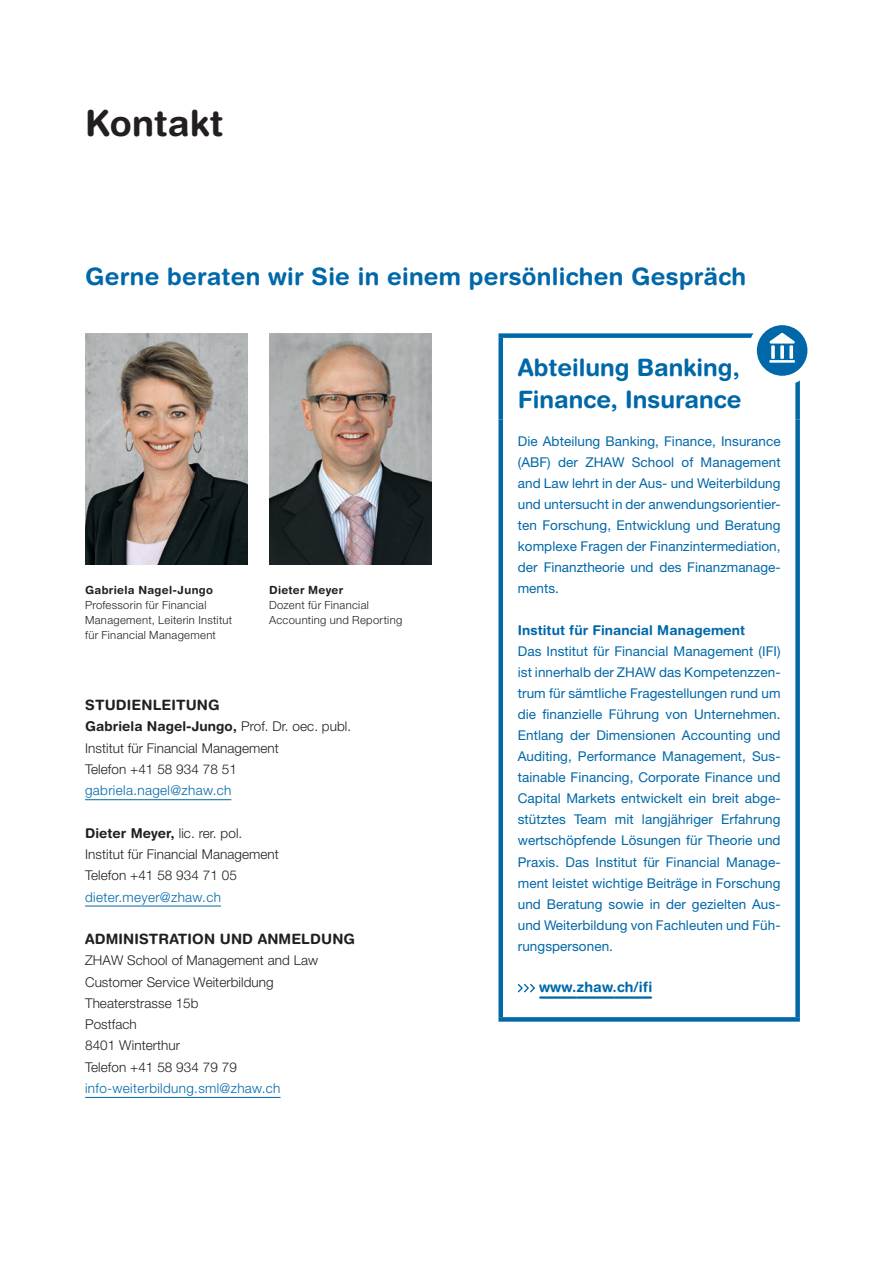
<style>
.page{position:relative;width:885px;height:1263px;background:#fff}
.page>*{position:absolute;margin:0;border:0;box-sizing:border-box;transform-origin:0 0}
.t1{font:700 36px "Helvetica Rounded LT Std";letter-spacing:.005em;color:#231f20}
.t2{font:700 24px/31.5px "Helvetica Rounded LT Std";letter-spacing:.01em;color:#0068a9}
.t3{font:700 14.25px "Helvetica Rounded LT Std";letter-spacing:.01em;color:#231f20}
.t4{font:700 14.25px "Helvetica Rounded LT Std";letter-spacing:.005em;color:#0068a9}
.t5{font:13.5px/21px "Helvetica Neue LT Pro";letter-spacing:.005em;color:#0068a9;text-align:justify}
.t6{font:300 13.5px/21.3px "Helvetica Neue LT Pro";letter-spacing:.005em;color:#231f20}
.t7{font:300 13.5px "Helvetica Neue LT Pro";letter-spacing:.025em;color:#0068a9}
.t8{font:700 13.5px "Helvetica Rounded LT Std";letter-spacing:.005em;color:#231f20}
.t9{font:700 13.5px "Helvetica Rounded LT Std";letter-spacing:.005em;color:#0068a9}
.t10{font:300 11.25px/15px "Helvetica Neue LT Pro";letter-spacing:.025em;color:#231f20}
.t11{font:700 11.25px "Helvetica Rounded LT Std";letter-spacing:.025em;color:#231f20}
.s1{font-family:"Helvetica Neue LT Pro";font-weight:300}
</style>
<div class="page">
<img style="left:269px;top:333px;width:163px;height:231px">
<img style="left:85px;top:333px;width:163px;height:231px">
<hr style="left:85px;top:799px;width:146px;height:1px;background:#0068a9">
<hr style="left:85px;top:906px;width:136px;height:1px;background:#0068a9">
<hr style="left:85px;top:1097px;width:195px;height:1px;background:#0068a9">
<div style="left:498px;top:333px;width:301px;height:5px;background:#0068a9"></div>
<div style="left:498px;top:338px;width:5px;height:82px;background:#0068a9"></div>
<svg style="left:795px;top:382px;width:4px;height:38px"></svg>
<div style="left:498px;top:420px;width:5px;height:597px;background:#0068a9"></div>
<svg style="left:795px;top:420px;width:4px;height:597px;background:#1976b1"></svg>
<div style="left:498px;top:1017px;width:301px;height:5px;background:#0068a9"></div>
<svg style="left:517px;top:984px;width:134px;height:14px"></svg>
<div style="left:748px;top:317px;width:68px;height:69px;background:#fff;border-radius:50%"></div>
<div style="left:756px;top:325px;width:51px;height:51px;background:#0068a9;border-radius:50%"></div>
<svg style="left:769px;top:333px;width:25px;height:30px"></svg>
<h1 class="t1" style="left:85px;top:101px;width:140px">Kontakt</h1>
<h2 class="t2" style="left:85px;top:260px;width:662px">Gerne beraten wir Sie in einem persönlichen Gespräch</h2>
<p class="t11" style="left:85px;top:583px;width:129px">Gabriela Nagel-Jungo</p>
<p class="t10" style="left:85px;top:597px;width:149px">Professorin für Financial<br>Management, Leiterin Institut für Financial Management</p>
<p class="t11" style="left:269px;top:583px;width:76px">Dieter Meyer</p>
<p class="t10" style="left:269px;top:597px;width:135px">Dozent für Financial<br>Accounting und Reporting</p>
<p class="t3" style="left:85px;top:696px;width:136px">STUDIENLEITUNG</p>
<p class="t8" style="left:85px;top:718px;width:268px">Gabriela Nagel-Jungo, <span class="s1">Prof. Dr. oec. publ.</span></p>
<p class="t6" style="left:85px;top:737px;width:195px">Institut für Financial Management<br>Telefon +41 58 934 78 51</p>
<p class="t7" style="left:85px;top:782px;width:148px">gabriela.nagel@zhaw.ch</p>
<p class="t8" style="left:85px;top:825px;width:159px">Dieter Meyer, <span class="s1">lic. rer. pol.</span></p>
<p class="t6" style="left:85px;top:843px;width:195px">Institut für Financial Management<br>Telefon +41 58 934 71 05</p>
<p class="t7" style="left:85px;top:888px;width:137px">dieter.meyer@zhaw.ch</p>
<p class="t3" style="left:85px;top:930px;width:271px">ADMINISTRATION UND ANMELDUNG</p>
<p class="t6" style="left:85px;top:949px;width:234px">ZHAW School of Management and Law<br>Customer Service Weiterbildung<br>Theaterstrasse 15b<br>Postfach<br>8401 Winterthur<br>Telefon +41 58 934 79 79</p>
<p class="t7" style="left:85px;top:1080px;width:197px">info-weiterbildung.sml@zhaw.ch</p>
<h2 class="t2" style="left:517px;top:351px;width:225px">Abteilung Banking,<br>Finance, Insurance</h2>
<p class="t5" style="left:517px;top:431px;width:264px">Die Abteilung Banking, Finance, Insurance (ABF) der ZHAW School of Management and Law lehrt in der Aus- und Weiterbildung und untersucht in der anwendungsorientier&shy;ten Forschung, Entwicklung und Beratung komplexe Fragen der Finanzintermediation, der Finanztheorie und des Finanzmanage&shy;ments.</p>
<p class="t9" style="left:517px;top:622px;width:229px">Institut für Financial Management</p>
<p class="t5" style="left:517px;top:641px;width:264px">Das Institut für Financial Management (IFI) ist innerhalb der ZHAW das Kompetenzzen&shy;trum für sämtliche Fragestellungen rund um die finanzielle Führung von Unternehmen.<br>Entlang der Dimensionen Accounting und Auditing, Performance Management, Sus&shy;tainable Financing, Corporate Finance und Capital Markets entwickelt ein breit abge&shy;stütztes Team mit langjähriger Erfahrung wertschöpfende Lösungen für Theorie und Praxis. Das Institut für Financial Manage&shy;ment leistet wichtige Beiträge in Forschung und Beratung sowie in der gezielten Aus&shy;und Weiterbildung von Fachleuten und Füh&shy;rungspersonen.</p>
<p class="t4" style="left:539px;top:979px;width:115px">www.zhaw.ch/ifi</p>
</div>
